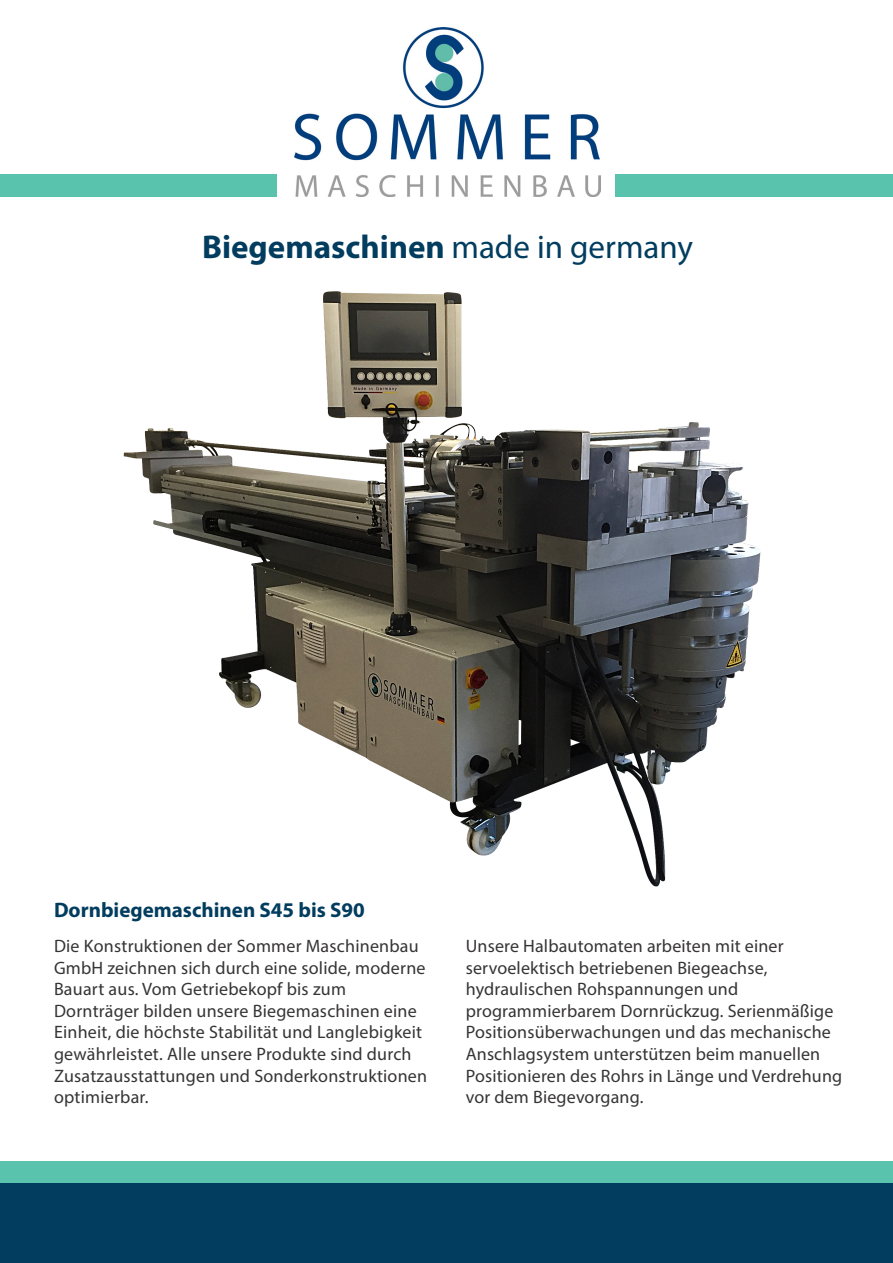
<style>
.page{position:relative;width:893px;height:1263px;background:#fff}
.page>*{position:absolute;margin:0;border:0;box-sizing:border-box;transform-origin:0 0}
.t1{font:700 33px "Myriad Pro";color:#023d5f}
.t2{font:700 21px "Myriad Pro";color:#023d5f}
.t3{font:18px/21.6px "Myriad Pro";letter-spacing:.01em;color:#363435}
.s1{font-weight:400}
</style>
<div class="page">
<div style="left:0;top:1161px;width:893px;height:22px;background:#59c3ad"></div>
<div style="left:0;top:1183px;width:893px;height:80px;background:#023d5f"></div>
<div style="left:0;top:174px;width:893px;height:23px;background:#59c3ad"></div>
<div style="left:278px;top:18px;width:337px;height:190px;background:#fff"></div>
<img style="left:295px;top:28px;width:305px;height:168px">
<img style="left:123px;top:291px;width:638px;height:596px">
<h1 class="t1" style="left:202px;top:225px;width:492px">Biegemaschinen <span class="s1">made in germany</span></h1>
<p class="t2" style="left:54px;top:896px;width:312px">Dornbiegemaschinen S45 bis S90</p>
<p class="t3" style="left:54px;top:935px;width:375px">Die Konstruktionen der Sommer Maschinenbau GmbH zeichnen sich durch eine solide, moderne Bauart aus. Vom Getriebekopf bis zum Dornträger bilden unsere Biegemaschinen eine Einheit, die höchste Stabilität und Langlebigkeit gewährleistet. Alle unsere Produkte sind durch Zusatzausstattungen und Sonderkonstruktionen optimierbar.</p>
<p class="t3" style="left:466px;top:935px;width:378px">Unsere Halbautomaten arbeiten mit einer servoelektisch betriebenen Biegeachse, hydraulischen Rohspannungen und programmierbarem Dornrückzug. Serienmäßige Positionsüberwachungen und das mechanische Anschlagsystem unterstützen beim manuellen Positionieren des Rohrs in Länge und Verdrehung vor dem Biegevorgang.</p>
</div>
